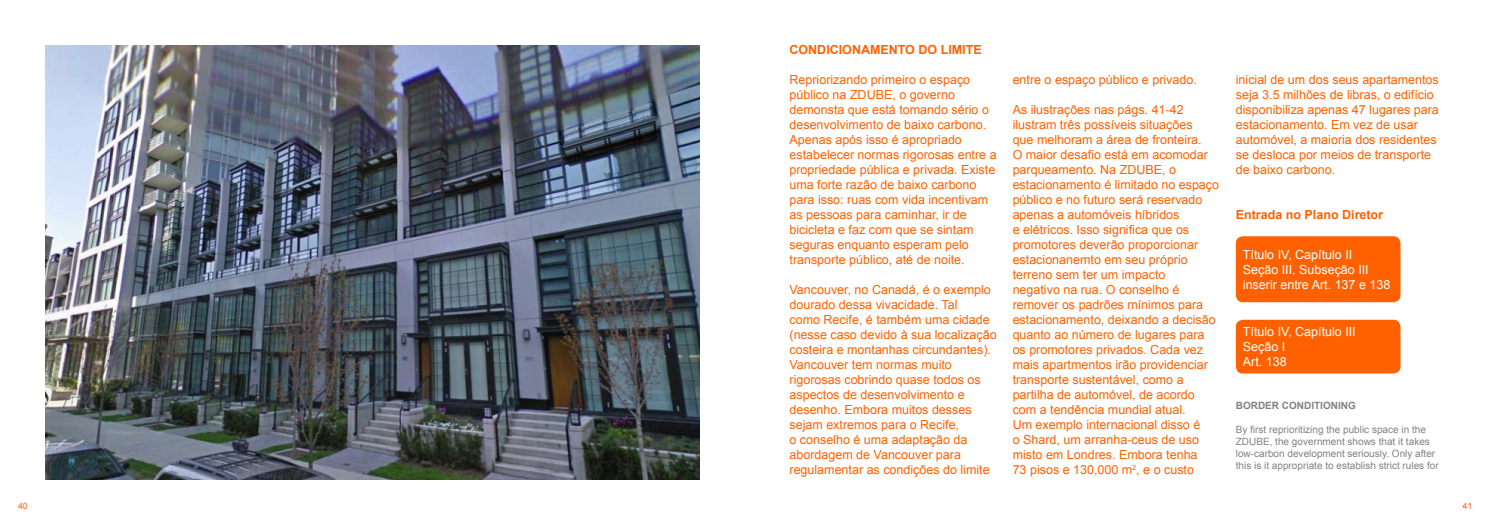
<style>
.page{position:relative;width:1489px;height:525px;background:#fff}
.page>*{position:absolute;margin:0;border:0;box-sizing:border-box;transform-origin:0 0}
.t1{font:12.5px/15px "Arial";color:#ff6100}
.t2{font:12.5px/15px "Arial";color:#fff}
.t3{font:700 12.5px "Arial";color:#ff6100}
.t4{font:10px/12px "Arial";color:#808285}
.t5{font:700 10px "Arial";color:#808285}
.t6{font:8.75px "Arial";color:#ff6100}
</style>
<div class="page">
<div style="left:1235px;top:236px;width:165px;height:66px;background:#ff6100;border-radius:7px"></div>
<div style="left:1235px;top:319px;width:165px;height:54px;background:#ff6100;border-radius:7px"></div>
<img style="left:45px;top:45px;width:654px;height:434px">
<p class="t3" style="left:789px;top:41px;width:194px">CONDICIONAMENTO DO LIMITE</p>
<p class="t1" style="left:789px;top:72px;width:209px">Repriorizando primeiro o espaço público na ZDUBE, o governo demonsta que está tomando sério o desenvolvimento de baixo carbono.<br>Apenas após isso é apropriado estabelecer normas rigorosas entre a propriedade pública e privada. Existe uma forte razão de baixo carbono para isso: ruas com vida incentivam as pessoas para caminhar, ir de bicicleta e faz com que se sintam seguras enquanto esperam pelo transporte público, até de noite.</p>
<p class="t1" style="left:789px;top:282px;width:209px">Vancouver, no Canadá, é o exemplo dourado dessa vivacidade. Tal<br>como Recife, é também uma cidade (nesse caso devido à sua localização costeira e montanhas circundantes).<br>Vancouver tem normas muito rigorosas cobrindo quase todos os aspectos de desenvolvimento e desenho. Embora muitos desses sejam extremos para o Recife,<br>o conselho é uma adaptação da abordagem de Vancouver para regulamentar as condições do limite</p>
<p class="t1" style="left:1012px;top:72px;width:186px">entre o espaço público e privado.</p>
<p class="t1" style="left:1012px;top:102px;width:208px">As ilustrações nas págs. 41-42 ilustram três possíveis situações<br>que melhoram a área de fronteira.<br>O maior desafio está em acomodar parqueamento. Na ZDUBE, o estacionamento é limitado no espaço público e no futuro será reservado apenas a automóveis híbridos<br>e elétricos. Isso significa que os promotores deverão proporcionar estacionanemto em seu próprio terreno sem ter um impacto<br>negativo na rua. O conselho é remover os padrões mínimos para estacionamento, deixando a decisão quanto ao número de lugares para os promotores privados. Cada vez mais apartmentos irão providenciar transporte sustentável, como a partilha de automóvel, de acordo com a tendência mundial atual.<br>Um exemplo internacional disso é<br>o Shard, um arranha-ceus de uso misto em Londres. Embora tenha<br>73 pisos e 130,000 m<sup>2</sup>, e o custo</p>
<p class="t1" style="left:1235px;top:72px;width:204px">inicial de um dos seus apartamentos seja 3.5 milhões de libras, o edifício disponibiliza apenas 47 lugares para estacionamento. Em vez de usar automóvel, a maioria dos residentes se desloca por meios de transporte de baixo carbono.</p>
<p class="t3" style="left:1235px;top:206px;width:149px">Entrada no Plano Diretor</p>
<p class="t2" style="left:1242px;top:247px;width:149px">Título IV, Capítulo II<br>Seção III, Subseção III inserir entre Art. 137 e 138</p>
<p class="t2" style="left:1242px;top:324px;width:114px">Título IV, Capítulo III<br>Seção I<br>Art. 138</p>
<p class="t5" style="left:1235px;top:399px;width:121px">BORDER CONDITIONING</p>
<p class="t4" style="left:1235px;top:423px;width:204px">By first reprioritizing the public space in the ZDUBE, the government shows that it takes low-carbon development seriously. Only after this is it appropriate to establish strict rules for</p>
<p class="t6" style="left:18px;top:500px;width:11px">40</p>
<p class="t6" style="left:1462px;top:500px;width:11px">41</p>
</div>
